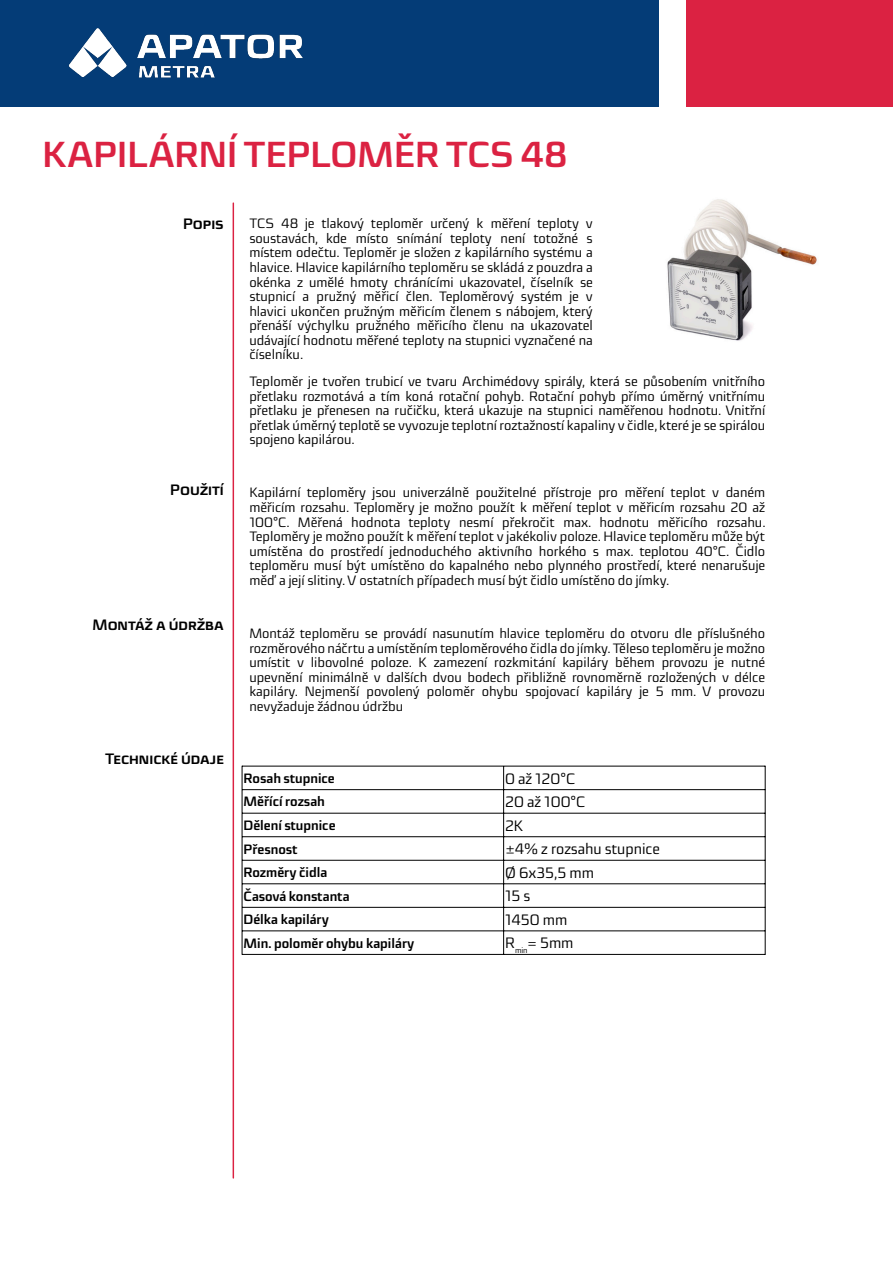
<style>
.page{position:relative;width:893px;height:1263px;background:#fff}
.page>*{position:absolute;margin:0;border:0;box-sizing:border-box;transform-origin:0 0}
.t1{font:700 36px "Sica";color:#db2242}
.t2{font:15px "Sica";color:#000}
.t3{font:700 15px "Sica";letter-spacing:-.005em;color:#000}
.t4{font:13.5px/14.5px "Sica";color:#000;text-align:justify}
.t5{font:700 13.5px "Sica";color:#000}
</style>
<div class="page">
<div style="left:0;top:0;width:659px;height:106px;background:#043c77"></div>
<div style="left:687px;top:0;width:206px;height:106px;background:#db2242"></div>
<img style="left:68px;top:28px;width:235px;height:50px">
<hr style="left:233px;top:203px;width:1px;height:975px;background:#db2242">
<hr style="left:242px;top:766px;width:1px;height:189px;background:#000">
<hr style="left:765px;top:766px;width:1px;height:189px;background:#000">
<hr style="left:503px;top:766px;width:1px;height:188px;background:#000">
<hr style="left:242px;top:766px;width:523px;height:1px;background:#000">
<hr style="left:242px;top:789px;width:523px;height:1px;background:#000">
<hr style="left:242px;top:813px;width:523px;height:1px;background:#000">
<hr style="left:242px;top:836px;width:523px;height:1px;background:#000">
<hr style="left:242px;top:860px;width:523px;height:1px;background:#000">
<hr style="left:242px;top:883px;width:523px;height:1px;background:#000">
<hr style="left:242px;top:907px;width:523px;height:1px;background:#000">
<hr style="left:242px;top:930px;width:523px;height:1px;background:#000">
<hr style="left:242px;top:954px;width:523px;height:1px;background:#000">
<img style="left:667px;top:199px;width:150px;height:142px">
<h1 class="t1" style="left:43px;top:140px;width:527px">KAPILÁRNÍ TEPLOMĚR TCS 48</h1>
<p class="t3" style="left:183px;top:218px;width:42px">Popis</p>
<p class="t3" style="left:170px;top:484px;width:55px">Použití</p>
<p class="t3" style="left:93px;top:619px;width:133px">Montáž a údržba</p>
<p class="t3" style="left:105px;top:753px;width:120px">Technické údaje</p>
<p class="t4" style="left:249px;top:218px;width:345px">TCS 48 je tlakový teploměr určený k měření teploty v soustavách, kde místo snímání teploty není totožné s místem odečtu. Teploměr je složen z kapilárního systému a hlavice. Hlavice kapilárního teploměru se skládá z pouzdra a okénka z umělé hmoty chránícími ukazovatel, číselník se stupnicí a pružný měřicí člen. Teploměrový systém je v hlavici ukončen pružným měřicím členem s nábojem, který přenáší výchylku pružného měřicího členu na ukazovatel udávající hodnotu měřené teploty na stupnici vyznačené na číselníku.</p>
<p class="t4" style="left:249px;top:375px;width:517px">Teploměr je tvořen trubicí ve tvaru Archimédovy spirály, která se působením vnitřního přetlaku rozmotává a tím koná rotační pohyb. Rotační pohyb přímo úměrný vnitřnímu přetlaku je přenesen na ručičku, která ukazuje na stupnici naměřenou hodnotu. Vnitřní přetlak úměrný teplotě se vyvozuje teplotní roztažností kapaliny v čidle, které je se spirálou spojeno kapilárou.</p>
<p class="t4" style="left:249px;top:487px;width:518px">Kapilární teploměry jsou univerzálně použitelné přístroje pro měření teplot v daném měřicím rozsahu. Teploměry je možno použít k měření teplot v měřicím rozsahu 20 až 100°C. Měřená hodnota teploty nesmí překročit max. hodnotu měřicího rozsahu.<br>Teploměry je možno použít k měření teplot v jakékoliv poloze. Hlavice teploměru může být umístěna do prostředí jednoduchého aktivního horkého s max. teplotou 40°C. Čidlo teploměru musí být umístěno do kapalného nebo plynného prostředí, které nenarušuje měď a její slitiny. V ostatních případech musí být čidlo umístěno do jímky.</p>
<p class="t4" style="left:249px;top:627px;width:517px">Montáž teploměru se provádí nasunutím hlavice teploměru do otvoru dle příslušného rozměrového náčrtu a umístěním teploměrového čidla do jímky. Těleso teploměru je možno umístit v libovolné poloze. K zamezení rozkmitání kapiláry během provozu je nutné upevnění minimálně v dalších dvou bodech přibližně rovnoměrně rozložených v délce kapiláry. Nejmenší povolený poloměr ohybu spojovací kapiláry je 5 mm. V provozu nevyžaduje žádnou údržbu</p>
<p class="t5" style="left:244px;top:773px;width:93px">Rosah stupnice</p>
<p class="t2" style="left:505px;top:772px;width:72px">0 až 120°C</p>
<p class="t5" style="left:244px;top:796px;width:83px">Měřící rozsah</p>
<p class="t2" style="left:505px;top:796px;width:82px">20 až 100°C</p>
<p class="t5" style="left:244px;top:820px;width:94px">Dělení stupnice</p>
<p class="t2" style="left:505px;top:819px;width:20px">2K</p>
<p class="t5" style="left:244px;top:843px;width:56px">Přesnost</p>
<p class="t2" style="left:505px;top:843px;width:156px">±4% z rozsahu stupnice</p>
<p class="t5" style="left:244px;top:867px;width:85px">Rozměry čidla</p>
<p class="t2" style="left:505px;top:866px;width:90px">Ø 6x35,5 mm</p>
<p class="t5" style="left:244px;top:890px;width:108px">Časová konstanta</p>
<p class="t2" style="left:505px;top:890px;width:27px">15 s</p>
<p class="t5" style="left:244px;top:914px;width:87px">Délka kapiláry</p>
<p class="t2" style="left:505px;top:913px;width:64px">1450 mm</p>
<p class="t5" style="left:244px;top:937px;width:172px">Min. poloměr ohybu kapiláry</p>
<p class="t2" style="left:505px;top:937px;width:70px">R<sub>min</sub>= 5mm</p>
</div>
